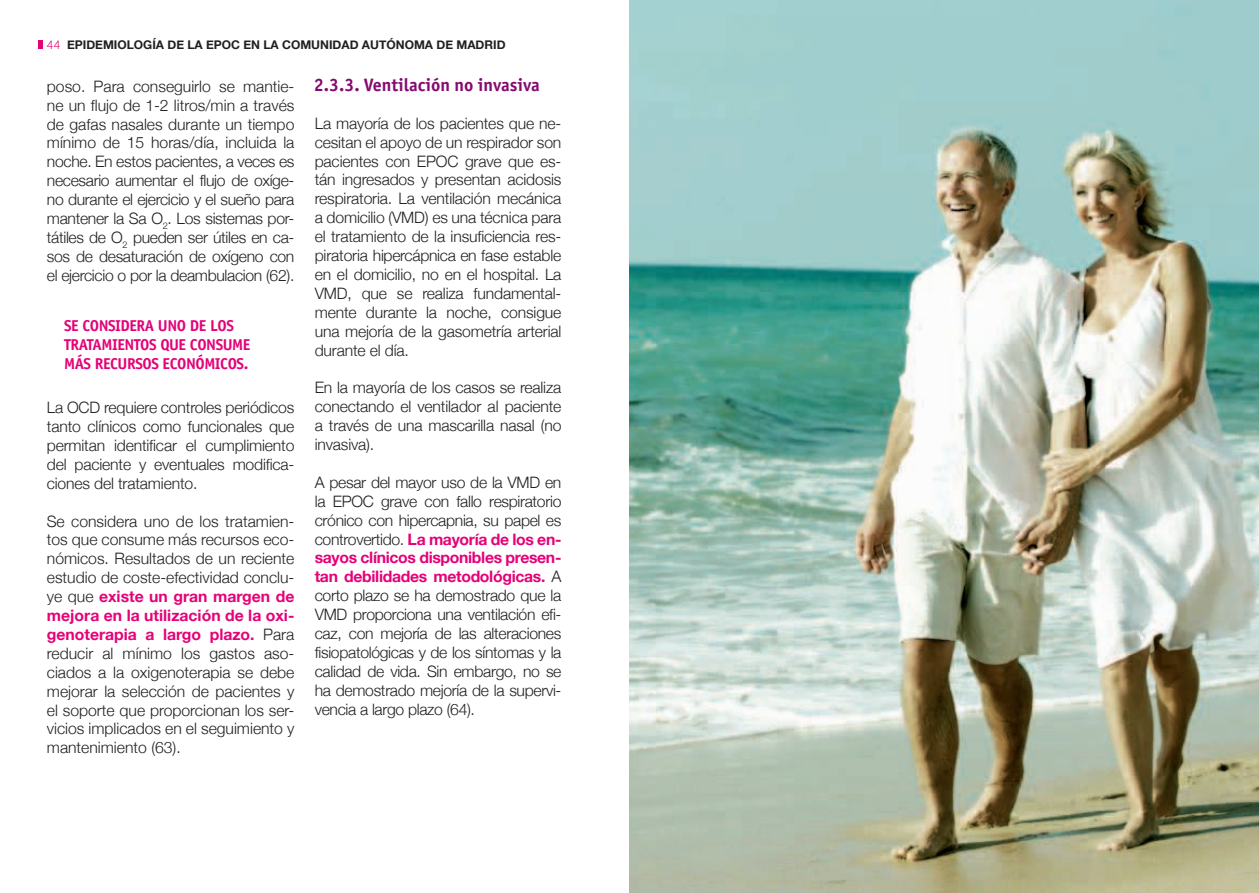
<style>
.page{position:relative;width:1259px;height:893px;background:#fff}
.page>*{position:absolute;margin:0;border:0;box-sizing:border-box;transform-origin:0 0}
.t1{font:700 18px "Officina Sans";color:#850a70}
.t2{font:300 15.75px/18.9px "Helvetica Neue";letter-spacing:-.01em;color:#231f20;text-align:justify}
.t3{font:700 15.75px/18.9px "Officina Sans";letter-spacing:-.03em;color:#e40278}
.t4{font:700 12px "Helvetica Neue";color:#231f20}
.s1{font-weight:300;color:#e40278}
.s2{font-weight:700;color:#e40278}
</style>
<div class="page">
<svg style="left:39px;top:41px;width:4px;height:8px"></svg>
<img style="left:629px;top:0;width:630px;height:893px">
<p class="t4" style="left:47px;top:37px;width:460px"><span class="s1">44</span> EPIDEMIOLOGÍA DE LA EPOC EN LA COMUNIDAD AUTÓNOMA DE MADRID</p>
<p class="t2" style="left:47px;top:76px;width:249px">poso. Para conseguirlo se mantie&shy;ne un flujo de 1-2 litros/min a través de gafas nasales durante un tiempo mínimo de 15 horas/día, incluida la noche. En estos pacientes, a veces es necesario aumentar el flujo de oxíge&shy;no durante el ejercicio y el sueño para mantener la Sa O<sub>2</sub>. Los sistemas por&shy;tátiles de O<sub>2</sub> pueden ser útiles en ca&shy;sos de desaturación de oxígeno con el ejercicio o por la deambulacion (62).</p>
<p class="t1" style="left:314px;top:77px;width:227px">2.3.3. Ventilación no invasiva</p>
<p class="t2" style="left:315px;top:113px;width:248px">La mayoría de los pacientes que ne&shy;cesitan el apoyo de un respirador son pacientes con EPOC grave que es&shy;tán ingresados y presentan acidosis respiratoria. La ventilación mecánica a domicilio (VMD) es una técnica para el tratamiento de la insuficiencia res&shy;piratoria hipercápnica en fase estable en el domicilio, no en el hospital. La VMD, que se realiza fundamental&shy;mente durante la noche, consigue una mejoría de la gasometría arterial durante el día.</p>
<p class="t2" style="left:315px;top:378px;width:248px">En la mayoría de los casos se realiza conectando el ventilador al paciente a través de una mascarilla nasal (no invasiva).</p>
<p class="t2" style="left:315px;top:472px;width:248px">A pesar del mayor uso de la VMD en la EPOC grave con fallo respiratorio crónico con hipercapnia, su papel es controvertido. <span class="s2">La mayoría de los en&shy;sayos clínicos disponibles presen&shy;tan debilidades metodológicas.</span> A corto plazo se ha demostrado que la VMD proporciona una ventilación efi&shy;caz, con mejoría de las alteraciones fisiopatológicas y de los síntomas y la calidad de vida. Sin embargo, no se ha demostrado mejoría de la supervi&shy;vencia a largo plazo (64).</p>
<p class="t3" style="left:64px;top:318px;width:188px">SE CONSIDERA UNO DE LOS<br>TRATAMIENTOS QUE CONSUME<br>MÁS RECURSOS ECONÓMICOS.</p>
<p class="t2" style="left:47px;top:398px;width:249px">La OCD requiere controles periódicos tanto clínicos como funcionales que permitan identificar el cumplimiento del paciente y eventuales modifica&shy;ciones del tratamiento.</p>
<p class="t2" style="left:47px;top:511px;width:249px">Se considera uno de los tratamien&shy;tos que consume más recursos eco&shy;nómicos. Resultados de un reciente estudio de coste-efectividad conclu&shy;ye que <span class="s2">existe un gran margen de mejora en la utilización de la oxi&shy;genoterapia a largo plazo.</span> Para reducir al mínimo los gastos aso&shy;ciados a la oxigenoterapia se debe mejorar la selección de pacientes y el soporte que proporcionan los ser&shy;vicios implicados en el seguimiento y mantenimiento (63).</p>
</div>
